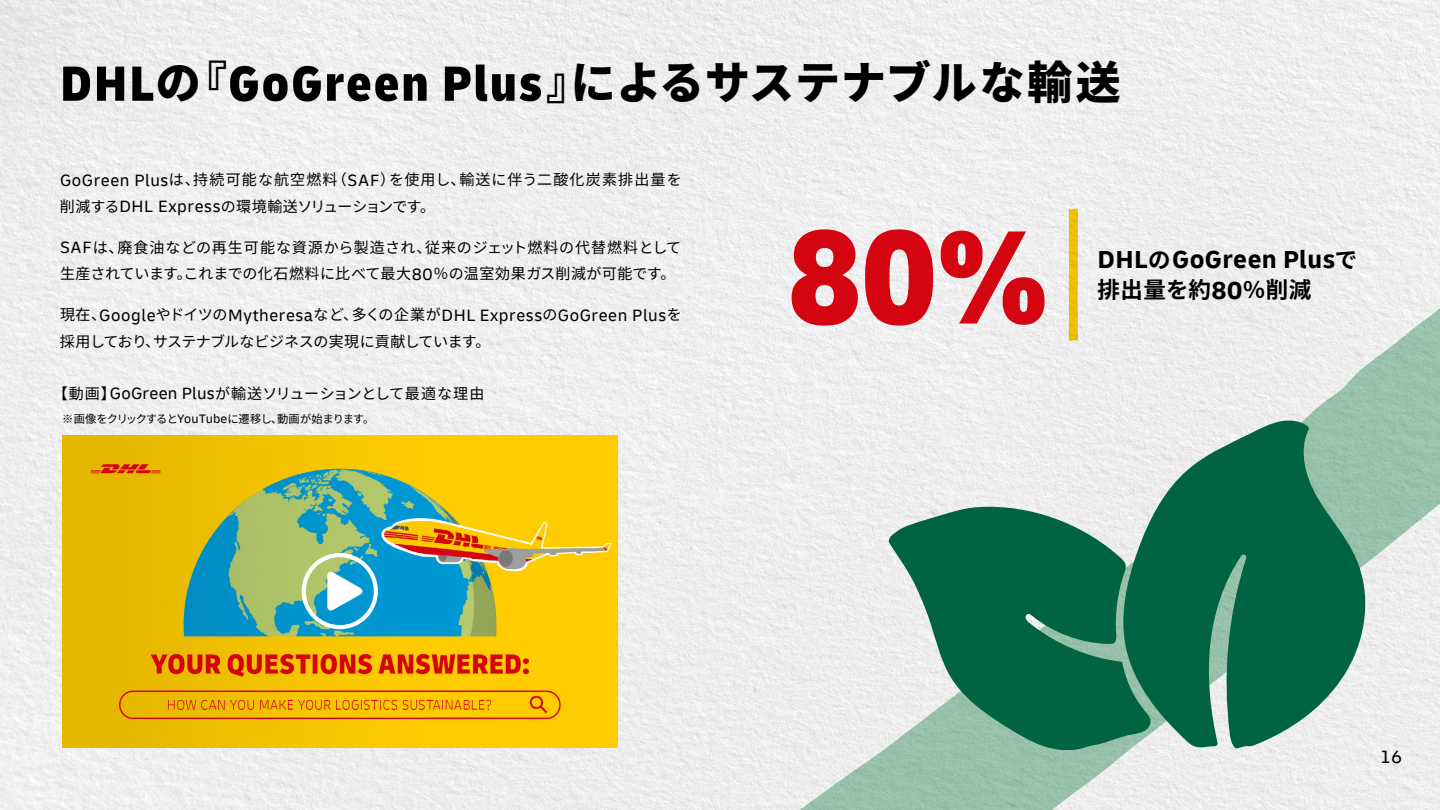
<style>
.page{position:relative;width:1440px;height:810px;background:#fff}
.page>*{position:absolute;margin:0;border:0;box-sizing:border-box;transform-origin:0 0}
.t1{font:900 condensed 139.5px "Delivery";color:#d40511}
.t2{font:800 45px "Source Han Sans JP";letter-spacing:.02em;color:#000}
.t3{font:700 25.88px "Delivery";letter-spacing:.015em;color:#000}
.t4{font:700 22.5px "Source Han Sans JP";letter-spacing:.02em;color:#000}
.t5{font:18.75px "Delivery";color:#000}
.t6{font:17.25px "Delivery";letter-spacing:.035em;color:#000}
.t7{font:15px/26.2px "Source Han Sans JP";letter-spacing:.025em;color:#000}
.t8{font:15px/26.2px "Source Han Sans JP";letter-spacing:.045em;color:#000}
.t9{font:15px "Source Han Sans JP";letter-spacing:-.03em;color:#000}
.t10{font:11.25px "Source Han Sans JP";letter-spacing:-.065em;color:#000}
.s1{font-family:"Delivery";font-weight:900;font-stretch:condensed;font-size:51.75px}
.s2{font-family:"Delivery";font-size:17.25px}
.s3{font-family:"Source Han Sans JP";font-size:15px}
.s4{font-family:"Delivery";font-size:12.9px}
.s5{font-family:"Source Han Sans JP";font-size:22.5px}
.s6{font-family:"Delivery";font-size:25.88px}
</style>
<div class="page">
<img style="left:0;top:0;width:1440px;height:810px">
<svg style="left:654px;top:172px;width:786px;height:638px;fill:#ededed"></svg>
<svg style="left:1119px;top:421px;width:247px;height:328px;background:#3f896f"></svg>
<svg style="left:889px;top:507px;width:263px;height:243px;background:#3e886f"></svg>
<svg style="left:1069px;top:209px;width:9px;height:132px"></svg>
<img style="left:62px;top:435px;width:555px;height:312px">
<div style="left:302px;top:553px;width:76px;height:76px;border:4px solid #fff;border-radius:50%"></div>
<svg style="left:327px;top:571px;width:36px;height:40px"></svg>
<h2 class="t2" style="left:60px;top:57px;width:1062px"><span class="s1">DHL</span>の『<span class="s1">GoGreen Plus</span>』によるサステナブルな輸送</h2>
<p class="t8" style="left:60px;top:167px;width:623px"><span class="s2">GoGreen Plus</span>は、持続可能な航空燃料（<span class="s2">SAF</span>）を使用し、輸送に伴う二酸化炭素排出量を削減する<span class="s2">DHL Express</span>の環境輸送ソリューションです。</p>
<p class="t7" style="left:60px;top:235px;width:623px"><span class="s2">SAF</span>は、廃食油などの再生可能な資源から製造され、従来のジェット燃料の代替燃料として生産されています。これまでの化石燃料に比べて最大<span class="s2">80</span>％の温室効果ガス削減が可能です。</p>
<p class="t6" style="left:60px;top:305px;width:623px"><span class="s3">現在、</span>Google<span class="s3">やドイツの</span>Mytheresa<span class="s3">など、多くの企業が</span>DHL Express<span class="s3">の</span>GoGreen Plus<span class="s3">を</span></p>
<p class="t9" style="left:60px;top:333px;width:432px">採用しており、サステナブルなビジネスの実現に貢献しています。</p>
<p class="t7" style="left:53px;top:380px;width:433px">【動画】<span class="s2">GoGreen Plus</span>が輸送ソリューションとして最適な理由</p>
<p class="t10" style="left:62px;top:412px;width:314px">※画像をクリックすると<span class="s4">YouTube</span>に遷移し、動画が始まります。</p>
<h1 class="t1" style="left:787px;top:189px;width:263px">80%</h1>
<h3 class="t3" style="left:1098px;top:244px;width:261px">DHL<span class="s5">の</span>GoGreen Plus<span class="s5">で</span></h3>
<h3 class="t4" style="left:1098px;top:277px;width:215px">排出量を約<span class="s6">80</span>％削減</h3>
<p class="t5" style="left:1380px;top:746px;width:24px">16</p>
</div>
